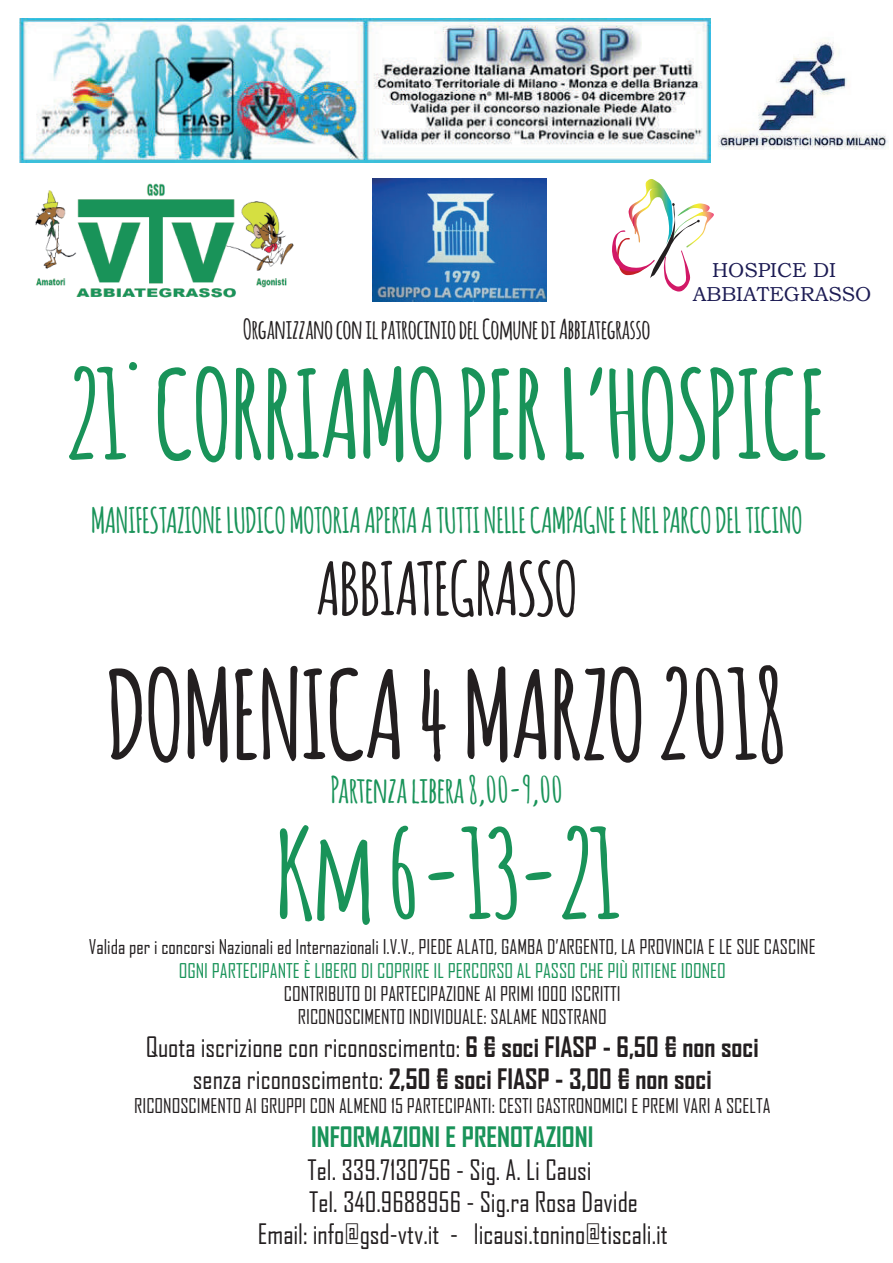
<style>
.page{position:relative;width:893px;height:1263px;background:#fff}
.page>*{position:absolute;margin:0;border:0;box-sizing:border-box;transform-origin:0 0}
.t1{font:700 120px "Amatic";color:#199359}
.t2{font:700 120px "Amatic";color:#231f20}
.t3{font:700 72px "Amatic";color:#231f20}
.t4{font:700 36px "Amatic";color:#199359}
.t5{font:700 34.5px "Amatic";color:#199359}
.t6{font:27px/32.4px "Agency FB";color:#231f20;text-align:center}
.t7{font:700 27px "Amatic";color:#231f20}
.t8{font:700 27px "Agency FB";color:#199359}
.t9{font:20.25px/24.3px "Bookman Old Style";color:#1d1c54}
.t10{font:19.5px/23.4px "Agency FB";color:#231f20;text-align:center}
.t11{font:19.5px "Agency FB";color:#199359}
.s1{font-weight:700}
</style>
<div class="page">
<img style="left:718px;top:40px;width:171px;height:110px">
<img style="left:35px;top:183px;width:259px;height:115px">
<img style="left:373px;top:179px;width:174px;height:122px">
<svg style="left:612px;top:179px;width:102px;height:113px"></svg>
<img style="left:20px;top:19px;width:691px;height:143px">
<p class="t9" style="left:693px;top:258px;width:180px;text-indent:19px">HOSPICE DI<br>ABBIATEGRASSO</p>
<h3 class="t7" style="left:243px;top:310px;width:408px">Organizzano con il patrocinio del Comune di Abbiategrasso</h3>
<h1 class="t1" style="left:67px;top:329px;width:761px">21^ CORRIAMO PER L’HOSPICE</h1>
<h3 class="t5" style="left:91px;top:495px;width:713px">MANIFESTAZIONE LUDICO MOTORIA APERTA A TUTTI NELLE CAMPAGNE E NEL PARCO DEL TICINO</h3>
<h2 class="t3" style="left:316px;top:537px;width:262px">ABBIATEGRASSO</h2>
<h1 class="t2" style="left:107px;top:629px;width:681px">DOMENICA 4 MARZO 2018</h1>
<h3 class="t4" style="left:331px;top:764px;width:233px">Partenza libera 8,00-9,00</h3>
<h1 class="t1" style="left:276px;top:789px;width:344px">Km 6-13-21</h1>
<p class="t10" style="left:89px;top:935px;width:728px">Valida per i concorsi Nazionali ed Internazionali I.V.V., PIEDE ALATO, GAMBA D’ARGENTO, LA PROVINCIA E LE SUE CASCINE</p>
<p class="t11" style="left:179px;top:958px;width:549px">OGNI PARTECIPANTE È LIBERO DI COPRIRE IL PERCORSO AL PASSO CHE PIÙ RITIENE IDONEO</p>
<p class="t10" style="left:284px;top:981px;width:338px">CONTRIBUTO DI PARTECIPAZIONE AI PRIMI 1000 ISCRITTI<br>RICONOSCIMENTO INDIVIDUALE: SALAME NOSTRANO</p>
<h3 class="t6" style="left:146px;top:1030px;width:614px">Quota iscrizione con riconoscimento: <span class="s1">6 € soci FIASP - 6,50 € non soci </span>senza riconoscimento: <span class="s1">2,50 € soci FIASP - 3,00 € non soci</span></h3>
<p class="t10" style="left:134px;top:1093px;width:638px">RICONOSCIMENTO AI GRUPPI CON ALMENO 15 PARTECIPANTI: CESTI GASTRONOMICI E PREMI VARI A SCELTA</p>
<h3 class="t8" style="left:311px;top:1120px;width:284px">INFORMAZIONI E PRENOTAZIONI</h3>
<h3 class="t6" style="left:308px;top:1153px;width:286px">Tel. 339.7130756 - Sig. A. Li Causi</h3>
<h3 class="t6" style="left:309px;top:1185px;width:330px">Tel. 340.9688956 - Sig.ra Rosa Davide</h3>
<h3 class="t6" style="left:258px;top:1217px;width:411px">Email: info@gsd-vtv.it - licausi.tonino@tiscali.it</h3>
</div>
